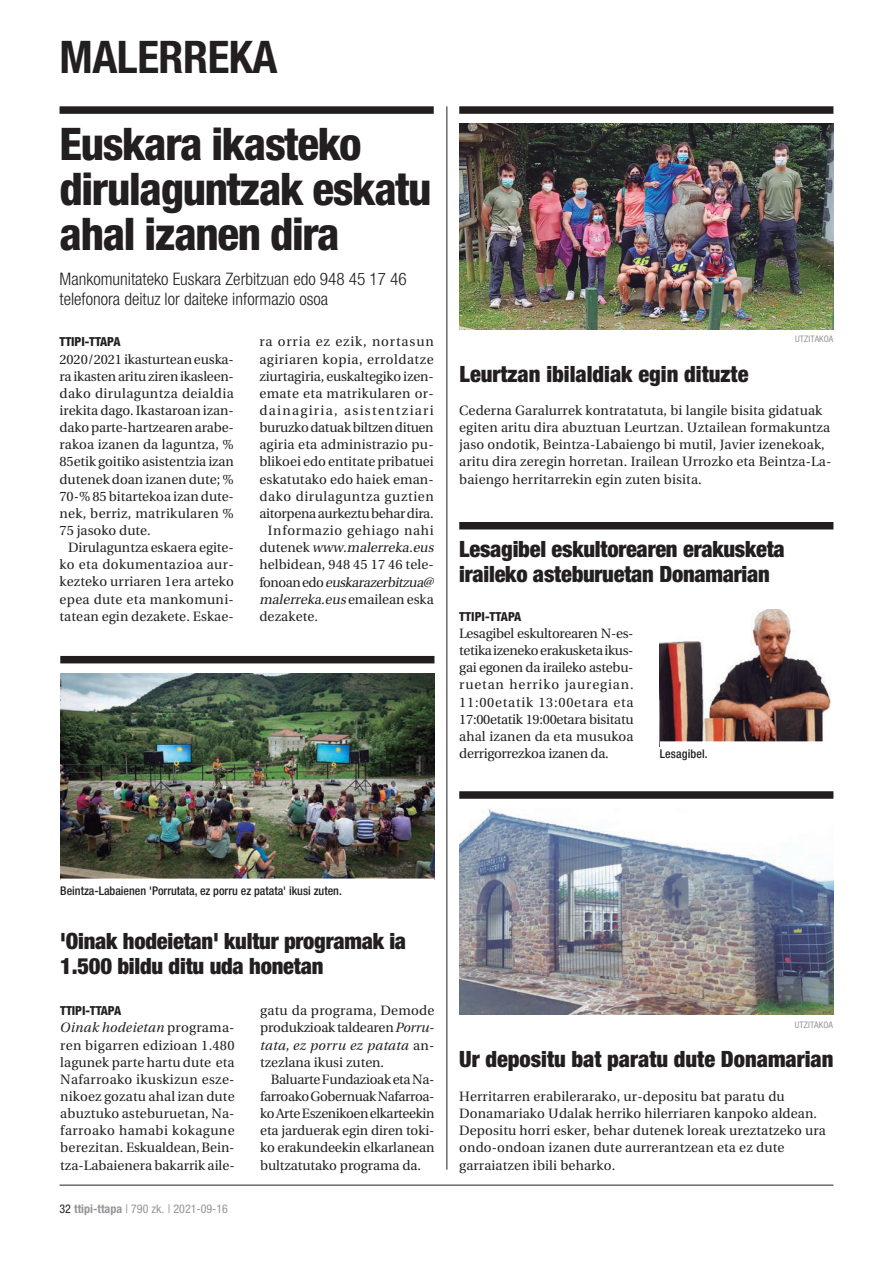
<style>
.page{position:relative;width:893px;height:1263px;background:#fff}
.page>*{position:absolute;margin:0;border:0;box-sizing:border-box;transform-origin:0 0}
.Titulua-B{font:800 condensed 45px/45px "Helvetica Neue";letter-spacing:-.03em;color:#231f20}
.Orriburua-A{font:700 condensed 45px "Helvetica Neue";letter-spacing:-.01em;color:#231f20}
.Titulua-C{font:900 condensed 22.5px/25.5px "Helvetica Neue";letter-spacing:-.01em;color:#231f20}
.Sarrera{font:300 condensed 17.25px/19.5px "Helvetica Neue";color:#231f20}
.Testua-JUST-Koxka{font:13.5px/17.1px "Utopia";color:#231f20;text-align:justify}
.Testua-JUST-Hasi{font:13.5px/17.1px "Utopia";color:#231f20;text-align:justify}
.Testua-BAND-Hasi{font:13.5px/17.1px "Utopia";letter-spacing:.01em;color:#231f20}
.Medaila{font:800 condensed 12.45px "Helvetica Neue";letter-spacing:-.01em;color:#231f20}
.ArgazkiOina{font:500 condensed 12px "Helvetica Neue";color:#231f20}
.t1{font:condensed 12px "Helvetica Neue";color:#939598}
.ArgazkiOina-Argazkij{font:condensed 9px "Helvetica Neue";letter-spacing:.01em;color:#939598}
.s1{font-style:italic}
.s2{color:#231f20}
.s3{font-weight:700}
</style>
<div class="page">
<div style="left:60px;top:106px;width:374px;height:8px;background:#221e1f"></div>
<hr style="left:446px;top:106px;width:1px;height:1064px;background:#231f20">
<div style="left:459px;top:791px;width:374px;height:8px;background:#221e1f"></div>
<img style="left:459px;top:808px;width:374px;height:206px">
<div style="left:459px;top:522px;width:374px;height:7px;background:#221e1f"></div>
<img style="left:660px;top:609px;width:171px;height:132px">
<div style="left:459px;top:106px;width:374px;height:8px;background:#221e1f"></div>
<img style="left:459px;top:123px;width:374px;height:206px">
<img style="left:60px;top:673px;width:374px;height:205px">
<div style="left:60px;top:656px;width:374px;height:7px;background:#221e1f"></div>
<hr style="left:60px;top:1185px;width:773px;height:1px;background:#231f20">
<p class="Orriburua-A" style="left:60px;top:30px;width:220px">MALERREKA</p>
<p class="Titulua-B" style="left:60px;top:121px;width:374px">Euskara ikasteko dirulaguntzak eskatu ahal izanen dira</p>
<p class="Sarrera" style="left:60px;top:269px;width:349px">Mankomunitateko Euskara Zerbitzuan edo 948 45 17 46 telefonora deituz lor daiteke informazio osoa</p>
<p class="Medaila" style="left:60px;top:334px;width:62px">TTIPI-TTAPA</p>
<p class="Testua-JUST-Hasi" style="left:60px;top:351px;width:176px">2020/2021 ikasturtean euska&shy;ra ikasten aritu ziren ikasleen&shy;dako dirulaguntza deialdia irekita dago. Ikastaroan izan&shy;dako parte-hartzearen arabe&shy;rakoa izanen da laguntza, % 85etik goitiko asistentzia izan dutenek doan izanen dute; % 70-% 85 bitartekoa izan dute&shy;nek, berriz, matrikularen % 75 jasoko dute.</p>
<p class="Testua-JUST-Koxka" style="left:60px;top:539px;width:176px;text-indent:9px">Dirulaguntza eskaera egite&shy;ko eta dokumentazioa aur&shy;kezteko urriaren 1era arteko epea dute eta mankomuni&shy;tatean egin dezakete. Eskae-</p>
<p class="Testua-JUST-Koxka" style="left:259px;top:333px;width:176px">ra orria ez ezik, nortasun agiriaren kopia, erroldatze ziurtagiria, euskaltegiko izen&shy;emate eta matrikularen or&shy;dainagiria, asistentziari buruzko datuak biltzen dituen agiria eta administrazio pu&shy;blikoei edo entitate pribatuei eskatutako edo haiek eman&shy;dako dirulaguntza guztien aitorpena aurkeztu behar dira.</p>
<p class="Testua-JUST-Koxka" style="left:259px;top:522px;width:179px;text-align:left;text-indent:9px">Informazio gehiago nahi d u t e n e k <span class="s1">www.malerreka.eus </span>helbidean, 948 45 17 46 tele&shy;fo n o a n e d o <span class="s1">euskarazerbitzua@ malerreka.eus</span> e m ai l e an e s k a dezakete.</p>
<p class="ArgazkiOina-Argazkij" style="left:795px;top:333px;width:40px">UTZITAKOA</p>
<p class="Titulua-C" style="left:460px;top:361px;width:290px">Leurtzan ibilaldiak egin dituzte</p>
<p class="Testua-BAND-Hasi" style="left:459px;top:402px;width:374px">Cederna Garalurrek kontratatuta, bi langile bisita gidatuak egiten aritu dira abuztuan Leurtzan. Uztailean formakuntza jaso ondotik, Beintza-Labaiengo bi mutil, Javier izenekoak, aritu dira zeregin horretan. Irailean Urrozko eta Beintza-La&shy;baiengo herritarrekin egin zuten bisita.</p>
<p class="Titulua-C" style="left:459px;top:536px;width:327px">Lesagibel eskultorearen erakusketa iraileko asteburuetan Donamarian</p>
<p class="Medaila" style="left:459px;top:609px;width:64px">TTIPI-TTAPA</p>
<p class="Testua-JUST-Hasi" style="left:459px;top:625px;width:176px">Lesagibel eskultorearen N-es&shy;tetika izeneko erakusketa ikus&shy;gai egonen da iraileko astebu&shy;ruetan herriko jauregian.<br>11:00etatik 13:00etara eta 17:00etatik 19:00etara bisitatu ahal izanen da eta musukoa derrigorrezkoa izanen da.</p>
<p class="ArgazkiOina" style="left:660px;top:747px;width:49px">Lesagibel.</p>
<p class="ArgazkiOina" style="left:60px;top:884px;width:283px">Beintza-Labaienen 'Porrutata, ez porru ez patata' ikusi zuten.</p>
<p class="Titulua-C" style="left:60px;top:927px;width:347px">'Oinak hodeietan' kultur programak ia<br>1.500 bildu ditu uda honetan</p>
<p class="Medaila" style="left:60px;top:1003px;width:62px">TTIPI-TTAPA</p>
<p class="Testua-JUST-Koxka" style="left:60px;top:1019px;width:176px"><span class="s1">Oinak hodeietan</span> programa&shy;ren bigarren edizioan 1.480 lagunek parte hartu dute eta Nafarroako ikuskizun esze&shy;nikoez gozatu ahal izan dute abuztuko asteburuetan, Na&shy;farroako hamabi kokagune berezitan. Eskualdean, Bein&shy;tza-Labaienera bakarrik aile-</p>
<p class="t1" style="left:60px;top:1202px;width:170px"><span class="s2">32</span> <span class="s3">ttipi-ttapa</span> | 790 zk. | 2021-09-16</p>
<p class="Testua-JUST-Koxka" style="left:260px;top:1002px;width:176px">gatu da programa, Demode produkzioak taldearen <span class="s1">Porru&shy;tata, ez porru ez patata</span> an&shy;tzezlana ikusi zuten.</p>
<p class="Testua-JUST-Koxka" style="left:260px;top:1071px;width:176px;text-indent:11px">Baluarte Fundazioak eta Na&shy;farroako Gobernuak Nafarroa&shy;ko Arte Eszenikoen elkarteekin eta jarduerak egin diren toki&shy;ko erakundeekin elkarlanean bultzatutako programa da.</p>
<p class="ArgazkiOina-Argazkij" style="left:795px;top:1019px;width:40px">UTZITAKOA</p>
<p class="Titulua-C" style="left:459px;top:1045px;width:376px">Ur depositu bat paratu dute Donamarian</p>
<p class="Testua-BAND-Hasi" style="left:459px;top:1088px;width:368px">Herritarren erabilerarako, ur-depositu bat paratu du Donamariako Udalak herriko hilerriaren kanpoko aldean.<br>Depositu horri esker, behar dutenek loreak ureztatzeko ura ondo-ondoan izanen dute aurrerantzean eta ez dute garraiatzen ibili beharko.</p>
</div>
